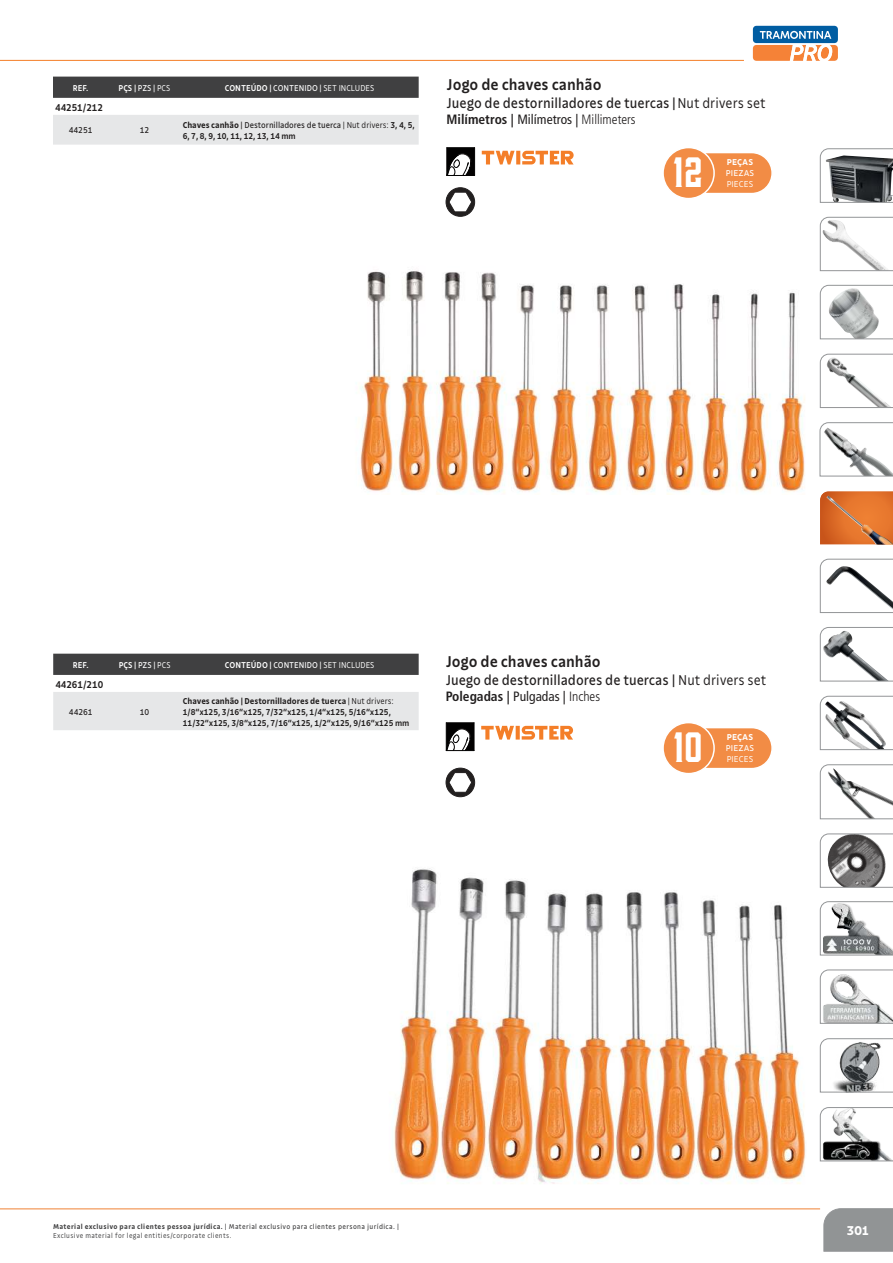
<style>
.page{position:relative;width:893px;height:1263px;background:#fff}
.page>*{position:absolute;margin:0;border:0;box-sizing:border-box;transform-origin:0 0}
.t1{font:39px "Gin";color:#fff}
.t2{font:500 16.5px "Tramontina Cond Textos";color:#221f1f}
.t3{font:15px "Tramontina Cond Textos";color:#221f1f}
.t4{font:700 condensed 13.5px "Frutiger";color:#221f1f}
.t5{font:700 13.5px "Tramontina Sm Cd Titulos";color:#fff}
.t6{font:500 10.5px "Tramontina Cond Textos";color:#221f1f}
.t7{font:500 9px/10.8px "Tramontina Cond Textos";color:#221f1f}
.t8{font:300 9px "Tramontina Cond Textos";color:#fff}
.t9{font:500 9px "Tramontina Cond Textos";color:#fff}
.t10{font:9px "Tramontina Cond Textos";color:#221f1f}
.t11{font:9px "Tramontina Sm Cd Textos";color:#fff}
.t12{font:300 9px "Tramontina Sm Cd Textos";color:#fff}
.t13{font:700 9px "Tramontina Sm Cd Textos";color:#fff}
.t14{font:300 7.5px/9px "Tramontina Cond Textos";letter-spacing:.05em;color:#404041}
.s1{font-weight:400}
.s2{font-weight:300}
.s3{font-weight:500}
.s4{font-weight:700}
</style>
<div class="page">
<svg style="left:820px;top:422px;width:73px;height:54px"></svg>
<img style="left:820px;top:491px;width:73px;height:54px">
<img style="left:827px;top:496px;width:66px;height:49px">
<svg style="left:820px;top:354px;width:73px;height:54px"></svg>
<svg style="left:820px;top:285px;width:73px;height:54px"></svg>
<svg style="left:820px;top:217px;width:73px;height:54px"></svg>
<svg style="left:820px;top:148px;width:73px;height:55px"></svg>
<svg style="left:820px;top:559px;width:73px;height:54px"></svg>
<svg style="left:820px;top:627px;width:73px;height:54px"></svg>
<svg style="left:820px;top:696px;width:73px;height:54px"></svg>
<svg style="left:820px;top:764px;width:73px;height:55px"></svg>
<svg style="left:820px;top:901px;width:73px;height:54px"></svg>
<svg style="left:820px;top:970px;width:73px;height:54px"></svg>
<svg style="left:820px;top:1038px;width:73px;height:54px"></svg>
<svg style="left:820px;top:834px;width:73px;height:54px"></svg>
<svg style="left:820px;top:1107px;width:73px;height:54px"></svg>
<div style="left:753px;top:26px;width:85px;height:17px;background:#005da2;border-radius:4px"></div>
<svg style="left:760px;top:31px;width:71px;height:8px"></svg>
<svg style="left:753px;top:45px;width:85px;height:16px"></svg>
<div style="left:824px;top:1208px;width:69px;height:44px;background:#919495"></div>
<hr style="left:0;top:60px;width:744px;height:1px;background:#f47e28">
<hr style="left:0;top:1209px;width:820px;height:1px;background:#f08133">
<svg style="left:446px;top:188px;width:29px;height:28px"></svg>
<div style="left:53px;top:77px;width:366px;height:21px;background:#404041"></div>
<div style="left:53px;top:115px;width:366px;height:30px;background:#e6e7e8"></div>
<img style="left:394px;top:868px;width:412px;height:316px">
<svg style="left:446px;top:768px;width:29px;height:29px"></svg>
<div style="left:53px;top:654px;width:366px;height:21px;background:#404041"></div>
<div style="left:53px;top:692px;width:366px;height:38px;background:#e6e7e8"></div>
<img style="left:360px;top:270px;width:445px;height:225px">
<svg style="left:447px;top:147px;width:28px;height:29px"></svg>
<svg style="left:482px;top:151px;width:92px;height:13px"></svg>
<svg style="left:446px;top:723px;width:29px;height:28px"></svg>
<svg style="left:481px;top:726px;width:92px;height:14px"></svg>
<div style="left:663px;top:153px;width:109px;height:41px;background:#f28c45;border-radius:21px"></div>
<div style="left:662px;top:152px;width:111px;height:42px;border:2px solid #fff;border-radius:21px"></div>
<div style="left:663px;top:148px;width:51px;height:51px;background:#f28c45;border-radius:50%"></div>
<div style="left:662px;top:147px;width:53px;height:52px;border:2px solid #fff;border-radius:50%"></div>
<div style="left:663px;top:728px;width:109px;height:41px;background:#f28c45;border-radius:21px"></div>
<div style="left:662px;top:727px;width:111px;height:42px;border:2px solid #fff;border-radius:21px"></div>
<div style="left:663px;top:723px;width:51px;height:51px;background:#f28c45;border-radius:50%"></div>
<div style="left:662px;top:722px;width:53px;height:52px;border:2px solid #fff;border-radius:50%"></div>
<p class="t9" style="left:73px;top:83px;width:17px">REF.</p>
<p class="t9" style="left:118px;top:83px;width:53px">PÇS | <span class="s1">PZS |</span> <span class="s2">PCS</span></p>
<p class="t8" style="left:225px;top:84px;width:151px"><span class="s3">CONTEÚDO |</span> <span class="s1">CONTENIDO |</span> SET INCLUDES</p>
<p class="t6" style="left:55px;top:102px;width:49px">44251/212</p>
<p class="t10" style="left:69px;top:126px;width:25px">44251</p>
<p class="t10" style="left:140px;top:126px;width:11px">12</p>
<p class="t7" style="left:183px;top:120px;width:233px"><span class="s4">Chaves canhão</span> <span class="s1">| Destornilladores de tuerca</span> <span class="s2">| Nut drivers:</span> 3, 4, 5,<br>6, 7, 8, 9, 10, 11, 12, 13, 14 mm</p>
<h2 class="t2" style="left:447px;top:76px;width:157px">Jogo de chaves canhão</h2>
<h3 class="t3" style="left:447px;top:95px;width:321px">Juego de destornilladores de tuercas | <span class="s2">Nut drivers set</span></h3>
<h3 class="t4" style="left:447px;top:114px;width:191px">Milímetros | <span class="s1">Milímetros |</span> <span class="s2">Millimeters</span></h3>
<h1 class="t1" style="left:673px;top:146px;width:31px">12</h1>
<p class="t13" style="left:727px;top:157px;width:28px">PEÇAS</p>
<p class="t11" style="left:726px;top:169px;width:30px">PIEZAS</p>
<p class="t12" style="left:727px;top:181px;width:28px">PIECES</p>
<p class="t9" style="left:73px;top:660px;width:17px">REF.</p>
<p class="t9" style="left:119px;top:660px;width:53px">PÇS | <span class="s1">PZS |</span> <span class="s2">PCS</span></p>
<p class="t8" style="left:225px;top:661px;width:151px"><span class="s3">CONTEÚDO |</span> <span class="s1">CONTENIDO |</span> SET INCLUDES</p>
<p class="t6" style="left:55px;top:679px;width:49px">44261/210</p>
<p class="t10" style="left:69px;top:707px;width:25px">44261</p>
<p class="t10" style="left:140px;top:707px;width:11px">10</p>
<p class="t7" style="left:183px;top:696px;width:228px"><span class="s4">Chaves canhão | Destornilladores de tuerca</span> <span class="s2">| Nut drivers:<br></span>1/8“x125, 3/16“x125, 7/32“x125, 1/4“x125, 5/16“x125,<br>11/32“x125, 3/8“x125, 7/16“x125, 1/2“x125, 9/16“x125 mm</p>
<h2 class="t2" style="left:446px;top:653px;width:157px">Jogo de chaves canhão</h2>
<h3 class="t3" style="left:446px;top:672px;width:322px">Juego de destornilladores de tuercas | <span class="s2">Nut drivers set</span></h3>
<h3 class="t4" style="left:446px;top:691px;width:156px">Polegadas | <span class="s1">Pulgadas |</span> <span class="s2">Inches</span></h3>
<h1 class="t1" style="left:673px;top:721px;width:31px">10</h1>
<p class="t13" style="left:727px;top:732px;width:28px">PEÇAS</p>
<p class="t11" style="left:726px;top:744px;width:30px">PIEZAS</p>
<p class="t12" style="left:727px;top:756px;width:28px">PIECES</p>
<p class="t14" style="left:53px;top:1222px;width:347px"><span class="s4">Material exclusivo para clientes pessoa jurídica.</span> <span class="s1">| Material exclusivo para clientes persona jurídica. |<br></span>Exclusive material for legal entities/corporate clients.</p>
<h3 class="t5" style="left:847px;top:1224px;width:24px">301</h3>
</div>
